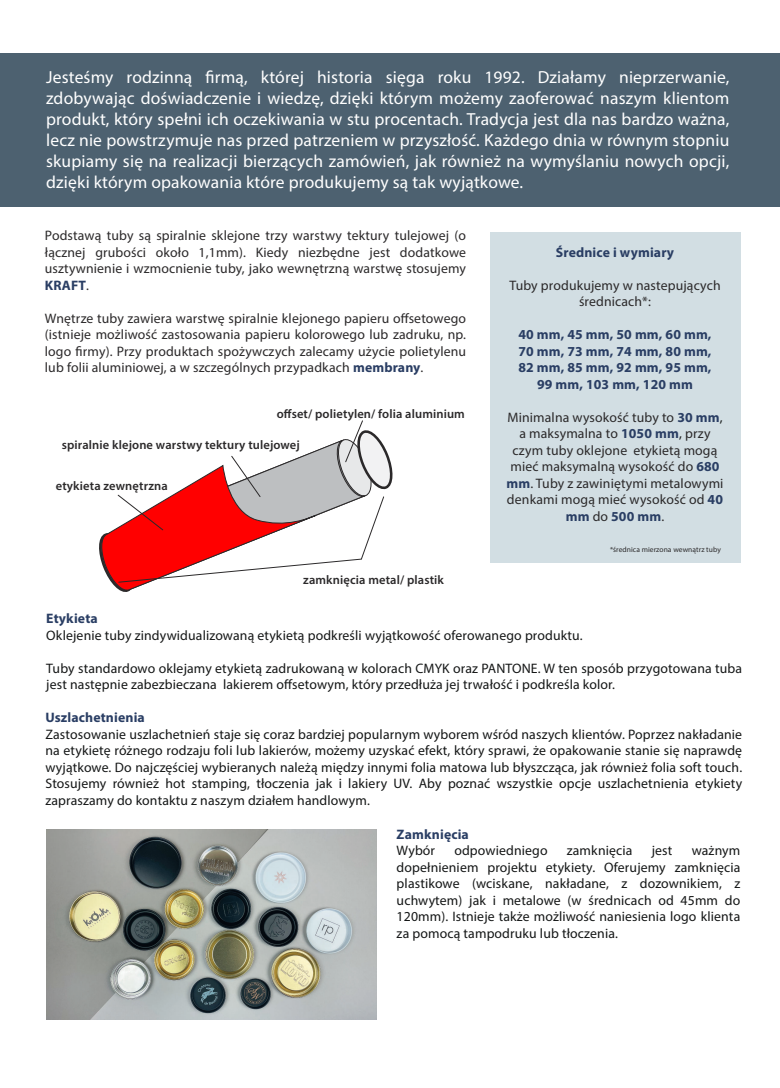
<style>
.page{position:relative;width:780px;height:1088px;background:#fff}
.page>*{position:absolute;margin:0;border:0;box-sizing:border-box;transform-origin:0 0}
.t1{font:17.5px/21px "Myriad Pro";letter-spacing:.01em;color:#fff;text-align:justify}
.t2{font:13.75px/16.5px "Myriad Pro";letter-spacing:.01em;color:#151717;text-align:justify}
.t3{font:13.75px/16.5px "Myriad Pro";letter-spacing:.01em;color:#2b292a;text-align:justify}
.t4{font:700 13.75px/16.5px "Myriad Pro";letter-spacing:.01em;color:#2a3e64;text-align:center}
.t5{font:600 12.5px "Myriad Pro";letter-spacing:.01em;color:#2b292a}
.t6{font:7.5px "Myriad Pro";letter-spacing:.01em;color:#2b292a}
.s1{font-weight:700;color:#2a3e64}
.s2{color:#161919}
.s3{color:#151717}
</style>
<div class="page">
<div style="left:0;top:54px;width:779px;height:153px;background:#4d6170"></div>
<div style="left:490px;top:232px;width:250px;height:331px;background:#d2dee3"></div>
<img style="left:46px;top:829px;width:330px;height:190px">
<svg style="left:99px;top:420px;width:294px;height:172px"></svg>
<p class="t1" style="left:46px;top:67px;width:684px">Jesteśmy rodzinną firmą, której historia sięga roku 1992. Działamy nieprzerwanie, zdobywając doświadczenie i wiedzę, dzięki którym możemy zaoferować naszym klientom produkt, który spełni ich oczekiwania w stu procentach. Tradycja jest dla nas bardzo ważna, lecz nie powstrzymuje nas przed patrzeniem w przyszłość. Każdego dnia w równym stopniu skupiamy się na realizacji bierzących zamówień, jak również na wymyślaniu nowych opcji, dzięki którym opakowania które produkujemy są tak wyjątkowe.</p>
<p class="t3" style="left:45px;top:228px;width:422px">Podstawą tuby są spiralnie sklejone trzy warstwy tektury tulejowej (o łącznej grubości około 1,1mm). Kiedy niezbędne jest dodatkowe usztywnienie i wzmocnienie tuby, jako wewnętrzną warstwę stosujemy <span class="s1">KRAFT</span>.</p>
<p class="t3" style="left:45px;top:310px;width:422px">Wnętrze tuby zawiera warstwę spiralnie klejonego papieru offsetowego (istnieje możliwość zastosowania papieru kolorowego lub zadruku, np. logo firmy). Przy produktach spożywczych zalecamy użycie polietylenu lub folii aluminiowej, a w szczególnych przypadkach <span class="s1">membrany</span>.</p>
<p class="t5" style="left:277px;top:408px;width:190px">offset/ polietylen/ folia aluminium</p>
<p class="t5" style="left:62px;top:440px;width:239px">spiralnie klejone warstwy tektury tulejowej</p>
<p class="t5" style="left:56px;top:480px;width:113px">etykieta zewnętrzna</p>
<p class="t5" style="left:303px;top:575px;width:142px">zamknięcia metal/ plastik</p>
<p class="t4" style="left:556px;top:244px;width:120px">Średnice i wymiary</p>
<p class="t3" style="left:509px;top:277px;width:213px;text-align:center">Tuby produkujemy w nastepujących średnicach*:</p>
<p class="t4" style="left:518px;top:327px;width:194px">40 mm, 45 mm, 50 mm, 60 mm,<br>70 mm, 73 mm, 74 mm, 80 mm,<br>82 mm, 85 mm, 92 mm, 95 mm,<br>99 mm, 103 mm, 120 mm</p>
<p class="t3" style="left:506px;top:409px;width:218px;text-align:center">Minimalna wysokość tuby to <span class="s1">30 mm</span><span class="s2">, </span>a maksymalna to <span class="s1">1050 mm</span><span class="s3">,</span> przy czym tuby oklejone etykietą mogą mieć maksymalną wysokość do <span class="s1">680 mm</span>. Tuby z zawiniętymi metalowymi denkami mogą mieć wysokość od <span class="s1">40 mm</span> do <span class="s1">500 mm</span>.</p>
<p class="t6" style="left:610px;top:545px;width:112px">*średnica mierzona wewnątrz tuby</p>
<p class="t4" style="left:46px;top:610px;width:53px">Etykieta</p>
<p class="t2" style="left:46px;top:627px;width:537px">Oklejenie tuby zindywidualizowaną etykietą podkreśli wyjątkowość oferowanego produktu.</p>
<p class="t2" style="left:46px;top:660px;width:697px">Tuby standardowo oklejamy etykietą zadrukowaną w kolorach CMYK oraz PANTONE. W ten sposób przygotowana tuba jest następnie zabezbieczana lakierem offsetowym, który przedłuża jej trwałość i podkreśla kolor.</p>
<p class="t4" style="left:45px;top:709px;width:101px">Uszlachetnienia</p>
<p class="t2" style="left:45px;top:726px;width:698px">Zastosowanie uszlachetnień staje się coraz bardziej popularnym wyborem wśród naszych klientów. Poprzez nakładanie na etykietę różnego rodzaju foli lub lakierów, możemy uzyskać efekt, który sprawi, że opakowanie stanie się naprawdę wyjątkowe. Do najczęściej wybieranych należą między innymi folia matowa lub błyszcząca, jak również folia soft touch.<br>Stosujemy również hot stamping, tłoczenia jak i lakiery UV. Aby poznać wszystkie opcje uszlachetnienia etykiety zapraszamy do kontaktu z naszym działem handlowym.</p>
<p class="t4" style="left:396px;top:826px;width:74px">Zamknięcia</p>
<p class="t2" style="left:396px;top:843px;width:40px">Wybór</p>
<p class="t2" style="left:454px;top:843px;width:95px">odpowiedniego</p>
<p class="t2" style="left:567px;top:843px;width:67px">zamknięcia</p>
<p class="t2" style="left:651px;top:843px;width:22px">jest</p>
<p class="t2" style="left:396px;top:843px;width:345px;text-indent:295px">ważnym dopełnieniem projektu etykiety. Oferujemy zamknięcia plastikowe (wciskane, nakładane, z dozownikiem, z uchwytem) jak i metalowe (w średnicach od 45mm do 120mm). Istnieje także możliwość naniesienia logo klienta za pomocą tampodruku lub tłoczenia.</p>
</div>
